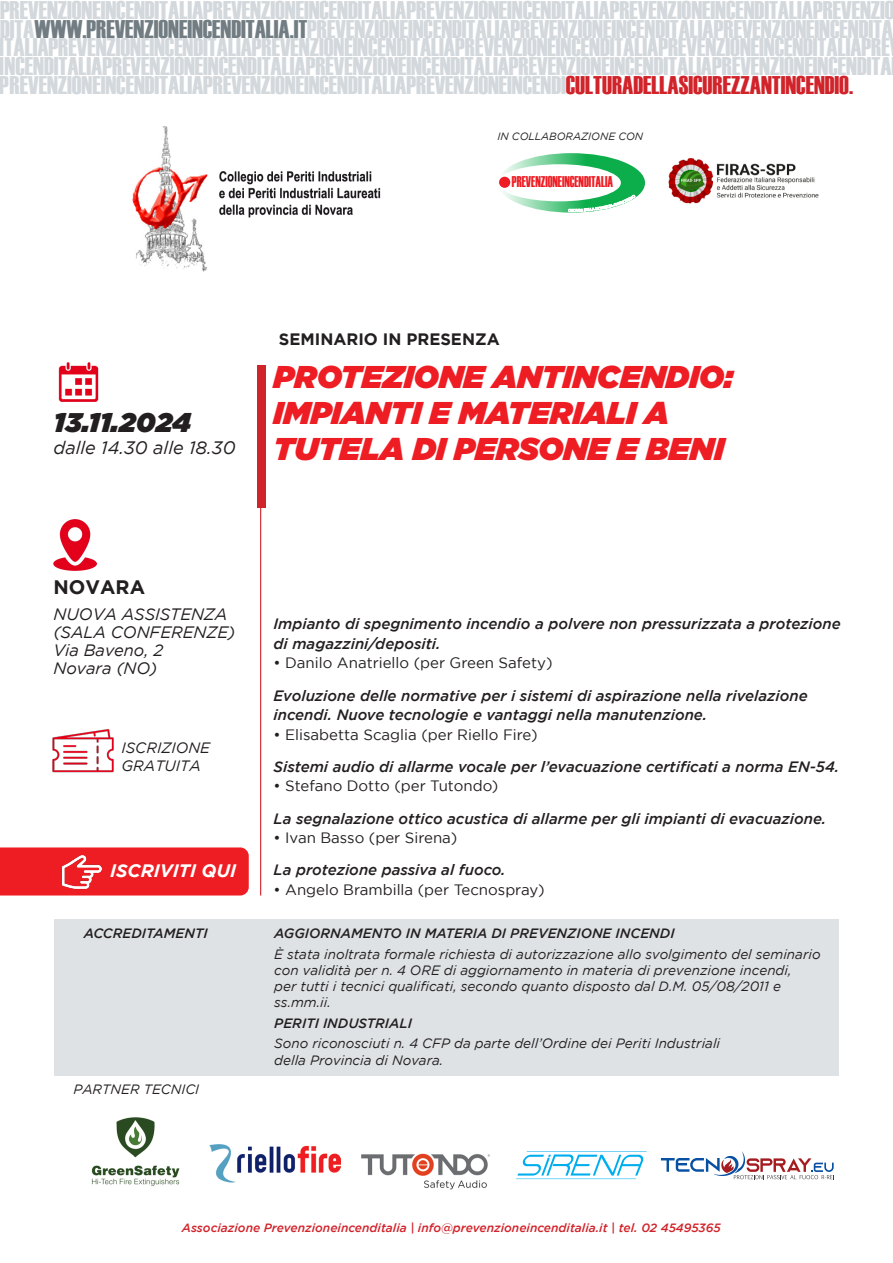
<style>
.page{position:relative;width:893px;height:1263px;background:#fff}
.page>*{position:absolute;margin:0;border:0;box-sizing:border-box;transform-origin:0 0}
.t1{font:italic 900 31.5px/36px "Gotham";color:#ee1d23}
.t2{font:italic 900 27px "Gotham";color:#231f20}
.t3{font:25.5px/18.8px "Haettenschweiler";color:#d3d8dc}
.t4{font:700 19.5px "Gotham";color:#231f20}
.t5{font:italic 18px "Gotham";color:#231f20}
.t6{font:italic 700 18px "Gotham";color:#fff}
.t7{font:italic 16.5px/18px "Gotham";letter-spacing:-.005em;color:#231f20}
.t8{font:700 16.5px "Gotham";color:#231f20}
.t9{font:15.45px "Haettenschweiler";color:#ee1d23;scale:.82 1}
.t10{font:italic 500 15px/19.5px "Gotham";color:#231f20}
.t11{font:15px "Gotham";color:#231f20}
.t12{font:italic 15px/18px "Gotham";color:#231f20}
.t13{font:italic 13.5px/16.2px "Gotham";color:#231f20}
.t14{font:italic 500 13.5px "Gotham";color:#231f20}
.t15{font:italic 500 12px "Gotham";color:#d1232a}
.t16{font:italic 10.5px "Gotham";color:#231f20}
.t17{font:500 3.45px "Avenir";color:#fff;scale:.96 1}
.s1{color:#717d83}
.s2{color:#d1232a}
</style>
<div class="page">
<div style="left:0;top:847px;width:249px;height:48px;background:#ee1d23"></div>
<div style="left:257px;top:365px;width:9px;height:142px;background:#d1232a"></div>
<hr style="left:260px;top:445px;width:1px;height:450px;background:#d1232a">
<img style="left:53px;top:519px;width:43px;height:52px">
<img style="left:58px;top:362px;width:41px;height:40px">
<img style="left:52px;top:729px;width:62px;height:44px">
<img style="left:62px;top:852px;width:39px;height:40px">
<div style="left:54px;top:919px;width:785px;height:157px;background:#dee2e5"></div>
<img style="left:91px;top:1117px;width:89px;height:69px">
<img style="left:210px;top:1145px;width:130px;height:38px">
<img style="left:361px;top:1153px;width:129px;height:37px">
<hr style="left:527px;top:1151px;width:120px;height:1px;background:#00aeef">
<svg style="left:517px;top:1154px;width:127px;height:21px"></svg>
<hr style="left:516px;top:1178px;width:120px;height:1px;background:#00aeef">
<svg style="left:661px;top:1151px;width:173px;height:28px"></svg>
<img style="left:668px;top:158px;width:151px;height:46px">
<img style="left:132px;top:127px;width:249px;height:145px">
<svg style="left:499px;top:153px;width:146px;height:60px"></svg>
<p class="t3" style="left:0;top:-1px;width:896px">PREVENZIONEINCENDITALIAPREVENZIONEINCENDITALIAPREVENZIONEINCENDITALIAPREVENZIONEINCENDITALIAPREVENZIO DITA<span class="s1">WWW.PREVENZIONEINCENDITALIA.IT</span>PREVENZIONEINCENDITALIAPREVENZIONEINCENDITALIAPREVENZIONEINCENDITA ITALIAPREVENZIONEINCENDITALIAPREVENZIONEINCENDITALIAPREVENZIONEINCENDITALIAPREVENZIONEINCENDITALIAPRE INCENDITALIAPREVENZIONEINCENDITALIAPREVENZIONEINCENDITALIAPREVENZIONEINCENDITALIAPREVENZIONEINCENDITA PREVENZIONEINCENDITALIAPREVENZIONEINCENDITALIAPREVENZIONEINCENDI<span class="s2">CULTURADELLASICUREZZANTINCENDIO.</span></p>
<p class="t16" style="left:497px;top:130px;width:147px">IN COLLABORAZIONE CON</p>
<p class="t9" style="left:512px;top:173px;width:125px">PREVENZIONEINCENDITALIA</p>
<p class="t17" style="left:573px;top:208px;width:3px">L</p>
<p class="t17" style="left:584px;top:207px;width:12px;rotate:-6deg">DELLA</p>
<p class="t2" style="left:54px;top:407px;width:139px">13.11.2024</p>
<p class="t5" style="left:54px;top:437px;width:184px">dalle 14.30 alle 18.30</p>
<p class="t8" style="left:279px;top:329px;width:222px">SEMINARIO IN PRESENZA</p>
<p class="t1" style="left:274px;top:358px;width:461px">PROTEZIONE ANTINCENDIO:<br>IMPIANTI E MATERIALI A<br>TUTELA DI PERSONE E BENI</p>
<p class="t4" style="left:54px;top:576px;width:93px">NOVARA</p>
<p class="t7" style="left:54px;top:605px;width:183px">NUOVA ASSISTENZA (SALA CONFERENZE)<br>Via Baveno, 2<br>Novara (NO)</p>
<p class="t10" style="left:274px;top:614px;width:569px">Impianto di spegnimento incendio a polvere non pressurizzata a protezione di magazzini/depositi.</p>
<p class="t11" style="left:274px;top:655px;width:281px">• Danilo Anatriello (per Green Safety)</p>
<p class="t10" style="left:274px;top:685px;width:536px">Evoluzione delle normative per i sistemi di aspirazione nella rivelazione incendi. Nuove tecnologie e vantaggi nella manutenzione.</p>
<p class="t11" style="left:274px;top:726px;width:265px">• Elisabetta Scaglia (per Riello Fire)</p>
<p class="t10" style="left:274px;top:757px;width:567px">Sistemi audio di allarme vocale per l’evacuazione certificati a norma EN-54.</p>
<p class="t11" style="left:274px;top:778px;width:226px">• Stefano Dotto (per Tutondo)</p>
<p class="t10" style="left:274px;top:808px;width:554px">La segnalazione ottico acustica di allarme per gli impianti di evacuazione.</p>
<p class="t11" style="left:274px;top:829px;width:185px">• Ivan Basso (per Sirena)</p>
<p class="t10" style="left:274px;top:860px;width:234px">La protezione passiva al fuoco.</p>
<p class="t11" style="left:274px;top:881px;width:273px">• Angelo Brambilla (per Tecnospray)</p>
<p class="t12" style="left:121px;top:739px;width:90px">ISCRIZIONE<br>GRATUITA</p>
<p class="t6" style="left:110px;top:860px;width:128px">ISCRIVITI QUI</p>
<p class="t14" style="left:84px;top:926px;width:125px">ACCREDITAMENTI</p>
<p class="t14" style="left:274px;top:926px;width:402px">AGGIORNAMENTO IN MATERIA DI PREVENZIONE INCENDI</p>
<p class="t13" style="left:274px;top:946px;width:548px">È stata inoltrata formale richiesta di autorizzazione allo svolgimento del seminario con validità per n. 4 ORE di aggiornamento in materia di prevenzione incendi,<br>per tutti i tecnici qualificati, secondo quanto disposto dal D.M. 05/08/2011 e ss.mm.ii.</p>
<p class="t14" style="left:274px;top:1015px;width:139px">PERITI INDUSTRIALI</p>
<p class="t13" style="left:274px;top:1035px;width:447px">Sono riconosciuti n. 4 CFP da parte dell’Ordine dei Periti Industriali della Provincia di Novara.</p>
<p class="t13" style="left:73px;top:1081px;width:127px">PARTNER TECNICI</p>
<p class="t15" style="left:182px;top:1221px;width:540px">Associazione Prevenzioneincenditalia | info@prevenzioneincenditalia.it | tel. 02 45495365</p>
</div>
